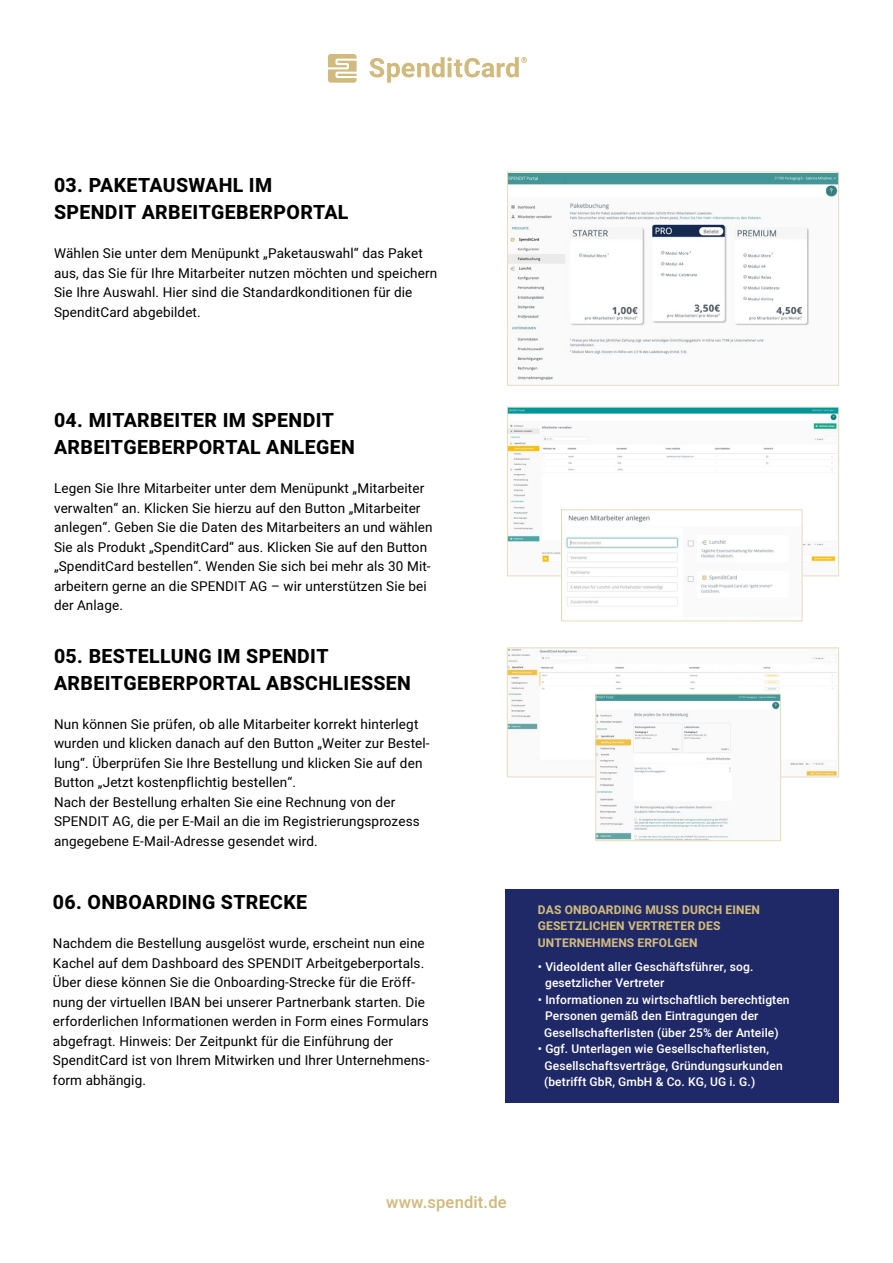
<style>
.page{position:relative;width:893px;height:1263px;background:#fff}
.page>*{position:absolute;margin:0;border:0;box-sizing:border-box;transform-origin:0 0}
.t1{font:800 19.5px/27px "Heebo";letter-spacing:.02em;color:#000}
.t2{font:500 16.5px "Heebo";letter-spacing:.01em;color:#d1ba7d}
.t3{font:13.5px/19.5px "Heebo";letter-spacing:.01em;color:#000}
.t4{font:500 12px/16.5px "Heebo";letter-spacing:.01em;color:#fff}
.t5{font:700 12px/16.5px "Heebo";letter-spacing:.01em;color:#d1ba7d}
</style>
<div class="page">
<svg style="left:328px;top:54px;width:29px;height:29px"></svg>
<svg style="left:369px;top:57px;width:158px;height:26px"></svg>
<div style="left:506px;top:889px;width:333px;height:214px;background:#202967"></div>
<img style="left:509px;top:174px;width:328px;height:206px">
<div style="left:507px;top:172px;width:332px;height:214px;border:1px solid #e5dcc0"></div>
<img style="left:509px;top:409px;width:328px;height:165px">
<div style="left:507px;top:407px;width:332px;height:169px;border:1px solid #e5dcc0"></div>
<img style="left:563px;top:511px;width:237px;height:105px">
<div style="left:561px;top:509px;width:241px;height:112px;border:1px solid #e5dcc0"></div>
<img style="left:509px;top:649px;width:328px;height:126px">
<div style="left:507px;top:647px;width:332px;height:130px;border:1px solid #e5dcc0"></div>
<img style="left:597px;top:696px;width:182px;height:143px">
<div style="left:595px;top:694px;width:186px;height:147px;border:1px solid #e5dcc0"></div>
<h1 class="t1" style="left:54px;top:172px;width:296px">03. PAKETAUSWAHL IM<br>SPENDIT ARBEITGEBERPORTAL</h1>
<p class="t3" style="left:54px;top:243px;width:385px">Wählen Sie unter dem Menüpunkt „Paketauswahl“ das Paket aus, das Sie für Ihre Mitarbeiter nutzen möchten und speichern Sie Ihre Auswahl. Hier sind die Standardkonditionen für die SpenditCard abgebildet.</p>
<h1 class="t1" style="left:54px;top:407px;width:303px">04. MITARBEITER IM SPENDIT<br>ARBEITGEBERPORTAL ANLEGEN</h1>
<p class="t3" style="left:54px;top:479px;width:380px">Legen Sie Ihre Mitarbeiter unter dem Menüpunkt „Mitarbeiter verwalten“ an. Klicken Sie hierzu auf den Button „Mitarbeiter anlegen“. Geben Sie die Daten des Mitarbeiters an und wählen Sie als Produkt „SpenditCard“ aus. Klicken Sie auf den Button „SpenditCard bestellen“. Wenden Sie sich bei mehr als 30 Mit&shy;arbeitern gerne an die SPENDIT AG – wir unterstützen Sie bei der Anlage.</p>
<h1 class="t1" style="left:54px;top:643px;width:359px">05. BESTELLUNG IM SPENDIT<br>ARBEITGEBERPORTAL ABSCHLIESSEN</h1>
<p class="t3" style="left:54px;top:714px;width:377px">Nun können Sie prüfen, ob alle Mitarbeiter korrekt hinterlegt wurden und klicken danach auf den Button „Weiter zur Bestel&shy;lung“. Überprüfen Sie Ihre Bestellung und klicken Sie auf den Button „Jetzt kostenpflichtig bestellen“.<br>Nach der Bestellung erhalten Sie eine Rechnung von der SPENDIT AG, die per E-Mail an die im Registrierungsprozess angegebene E-Mail-Adresse gesendet wird.</p>
<h1 class="t1" style="left:53px;top:889px;width:256px">06. ONBOARDING STRECKE</h1>
<p class="t3" style="left:53px;top:934px;width:378px">Nachdem die Bestellung ausgelöst wurde, erscheint nun eine Kachel auf dem Dashboard des SPENDIT Arbeitgeberportals.<br>Über diese können Sie die Onboarding-Strecke für die Eröff&shy;nung der virtuellen IBAN bei unserer Partnerbank starten. Die erforderlichen Informationen werden in Form eines Formulars abgefragt. Hinweis: Der Zeitpunkt für die Einführung der SpenditCard ist von Ihrem Mitwirken und Ihrer Unternehmens&shy;form abhängig.</p>
<p class="t5" style="left:538px;top:901px;width:224px">DAS ONBOARDING MUSS DURCH EINEN<br>GESETZLICHEN VERTRETER DES<br>UNTERNEHMENS ERFOLGEN</p>
<p class="t4" style="left:545px;top:958px;width:210px;text-indent:-7px">• VideoIdent aller Geschäftsführer, sog. gesetzlicher Vertreter</p>
<p class="t4" style="left:544px;top:991px;width:247px;text-indent:-6px">• Informationen zu wirtschaftlich berechtigten<br>Personen gemäß den Eintragungen der<br>Gesellschafterlisten (über 25% der Anteile)</p>
<p class="t4" style="left:544px;top:1041px;width:240px;text-indent:-6px">• Ggf. Unterlagen wie Gesellschafterlisten,<br>Gesellschaftsverträge, Gründungsurkunden (betrifft GbR, GmbH &amp; Co. KG, UG i. G.)</p>
<p class="t2" style="left:386px;top:1190px;width:122px">www.spendit.de</p>
</div>
